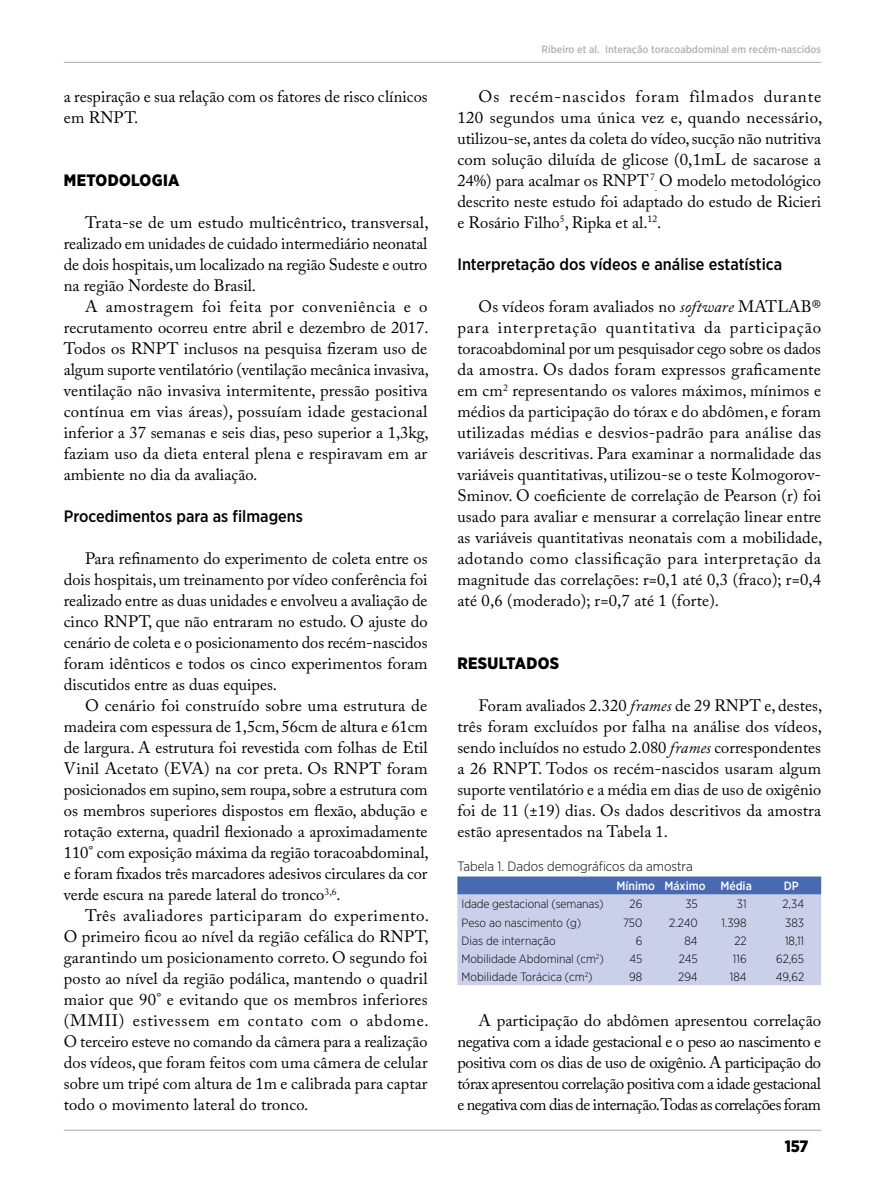
<style>
.page{position:relative;width:885px;height:1187px;background:#fff}
.page>*{position:absolute;margin:0;border:0;box-sizing:border-box;transform-origin:0 0}
.t1{font:16.5px/21px "Adobe Caslon Pro";color:#000;text-align:justify}
.t2{font:500 16.5px "Gotham Narrow";color:#000}
.t3{font:900 16.5px "Gotham Narrow";letter-spacing:.02em;color:#000}
.t4{font:300 13.5px "Gotham Narrow";color:#000}
.t5{font:300 12px "Gotham Narrow";color:#000}
.t6{font:500 12px "Gotham Narrow";color:#fff}
.t7{font:500 10.5px "Gotham Narrow";color:#b3b2b2}
.s1{font-style:italic}
</style>
<div class="page">
<hr style="left:64px;top:62px;width:757px;height:1px;background:#b3b2b2">
<hr style="left:64px;top:1129px;width:757px;height:1px;background:#b3b2b2">
<svg style="left:457px;top:876px;width:364px;height:109px;background:#b6bfe0"></svg>
<p class="t1" style="left:64px;top:86px;width:365px">a respiração e sua relação com os fatores de risco clínicos em RNPT.</p>
<p class="t3" style="left:64px;top:169px;width:117px">METODOLOGIA</p>
<p class="t1" style="left:64px;top:212px;width:366px;text-indent:21px">Trata-se de um estudo multicêntrico, transversal, realizado em unidades de cuidado intermediário neonatal de dois hospitais, um localizado na região Sudeste e outro na região Nordeste do Brasil.</p>
<p class="t1" style="left:64px;top:296px;width:366px;text-indent:21px">A amostragem foi feita por conveniência e o recrutamento ocorreu entre abril e dezembro de 2017.<br>Todos os RNPT inclusos na pesquisa fizeram uso de algum suporte ventilatório (ventilação mecânica invasiva, ventilação não invasiva intermitente, pressão positiva contínua em vias áreas), possuíam idade gestacional inferior a 37 semanas e seis dias, peso superior a 1,3kg, faziam uso da dieta enteral plena e respiravam em ar ambiente no dia da avaliação.</p>
<p class="t2" style="left:64px;top:506px;width:241px">Procedimentos para as filmagens</p>
<p class="t1" style="left:64px;top:548px;width:365px;text-indent:21px">Para refinamento do experimento de coleta entre os dois hospitais, um treinamento por vídeo conferência foi realizado entre as duas unidades e envolveu a avaliação de cinco RNPT, que não entraram no estudo. O ajuste do cenário de coleta e o posicionamento dos recém-nascidos foram idênticos e todos os cinco experimentos foram discutidos entre as duas equipes.</p>
<p class="t1" style="left:64px;top:695px;width:366px;text-indent:21px">O cenário foi construído sobre uma estrutura de madeira com espessura de 1,5cm, 56cm de altura e 61cm de largura. A estrutura foi revestida com folhas de Etil Vinil Acetato (EVA) na cor preta. Os RNPT foram posicionados em supino, sem roupa, sobre a estrutura com os membros superiores dispostos em flexão, abdução e rotação externa, quadril flexionado a aproximadamente 110° com exposição máxima da região toracoabdominal, e foram fixados três marcadores adesivos circulares da cor verde escura na parede lateral do tronco<sup>3,6</sup>.</p>
<p class="t1" style="left:64px;top:905px;width:366px;text-indent:21px">Três avaliadores participaram do experimento.<br>O primeiro ficou ao nível da região cefálica do RNPT, garantindo um posicionamento correto. O segundo foi posto ao nível da região podálica, mantendo o quadril maior que 90° e evitando que os membros inferiores (MMII) estivessem em contato com o abdome.<br>O terceiro esteve no comando da câmera para a realização dos vídeos, que foram feitos com uma câmera de celular sobre um tripé com altura de 1m e calibrada para captar todo o movimento lateral do tronco.</p>
<p class="t7" style="left:541px;top:42px;width:281px">Ribeiro et al. Interação toracoabdominal em recém-nascidos</p>
<p class="t1" style="left:457px;top:86px;width:366px;text-indent:21px">Os recém-nascidos foram filmados durante 120 segundos uma única vez e, quando necessário, utilizou-se, antes da coleta do vídeo, sucção não nutritiva com solução diluída de glicose (0,1mL de sacarose a 24%) para acalmar os RNPT<sup>7</sup><sub>.</sub> O modelo metodológico descrito neste estudo foi adaptado do estudo de Ricieri e Rosário Filho<sup>5</sup>, Ripka et al.<sup>12</sup>.</p>
<p class="t2" style="left:457px;top:254px;width:326px">Interpretação dos vídeos e análise estatística</p>
<p class="t1" style="left:457px;top:296px;width:366px;text-indent:21px">Os vídeos foram avaliados no <span class="s1">software</span> MATLAB® para interpretação quantitativa da participação toracoabdominal por um pesquisador cego sobre os dados da amostra. Os dados foram expressos graficamente em cm<sup>2</sup> representando os valores máximos, mínimos e médios da participação do tórax e do abdômen, e foram utilizadas médias e desvios-padrão para análise das variáveis descritivas. Para examinar a normalidade das variáveis quantitativas, utilizou-se o teste Kolmogorov-Sminov. O coeficiente de correlação de Pearson (r) foi usado para avaliar e mensurar a correlação linear entre as variáveis quantitativas neonatais com a mobilidade, adotando como classificação para interpretação da magnitude das correlações: r=0,1 até 0,3 (fraco); r=0,4 até 0,6 (moderado); r=0,7 até 1 (forte).</p>
<p class="t3" style="left:457px;top:652px;width:103px">RESULTADOS</p>
<p class="t1" style="left:457px;top:695px;width:366px;text-indent:21px">Foram avaliados 2.320 <span class="s1">frames</span> de 29 RNPT e, destes, três foram excluídos por falha na análise dos vídeos, sendo incluídos no estudo 2.080 <span class="s1">frames</span> correspondentes a 26 RNPT. Todos os recém-nascidos usaram algum suporte ventilatório e a média em dias de uso de oxigênio foi de 11 (±19) dias. Os dados descritivos da amostra estão apresentados na Tabela 1.</p>
<p class="t4" style="left:457px;top:857px;width:237px">Tabela 1. Dados demográficos da amostra</p>
<p class="t6" style="left:616px;top:878px;width:137px">Mínimo Máximo Média</p>
<p class="t6" style="left:783px;top:878px;width:17px">DP</p>
<p class="t5" style="left:461px;top:896px;width:143px">Idade gestacional (semanas)</p>
<p class="t5" style="left:629px;top:896px;width:14px">26</p>
<p class="t5" style="left:685px;top:896px;width:14px">35</p>
<p class="t5" style="left:736px;top:896px;width:11px">31</p>
<p class="t5" style="left:782px;top:896px;width:23px">2,34</p>
<p class="t5" style="left:461px;top:914px;width:121px">Peso ao nascimento (g)</p>
<p class="t5" style="left:623px;top:914px;width:21px">750</p>
<p class="t5" style="left:669px;top:914px;width:30px">2.240</p>
<p class="t5" style="left:721px;top:914px;width:27px">1.398</p>
<p class="t5" style="left:785px;top:914px;width:20px">383</p>
<p class="t5" style="left:461px;top:933px;width:95px">Dias de internação</p>
<p class="t5" style="left:635px;top:933px;width:8px">6</p>
<p class="t5" style="left:684px;top:933px;width:15px">84</p>
<p class="t5" style="left:734px;top:933px;width:14px">22</p>
<p class="t5" style="left:784px;top:933px;width:21px">18,11</p>
<p class="t5" style="left:461px;top:951px;width:144px">Mobilidade Abdominal (cm<sup>2</sup>)</p>
<p class="t5" style="left:629px;top:951px;width:15px">45</p>
<p class="t5" style="left:679px;top:951px;width:20px">245</p>
<p class="t5" style="left:732px;top:951px;width:15px">116</p>
<p class="t5" style="left:776px;top:951px;width:30px">62,65</p>
<p class="t5" style="left:461px;top:969px;width:132px">Mobilidade Torácica (cm<sup>2</sup>)</p>
<p class="t5" style="left:629px;top:969px;width:15px">98</p>
<p class="t5" style="left:678px;top:969px;width:21px">294</p>
<p class="t5" style="left:729px;top:969px;width:18px">184</p>
<p class="t5" style="left:775px;top:969px;width:30px">49,62</p>
<p class="t1" style="left:457px;top:1010px;width:365px;text-indent:21px">A participação do abdômen apresentou correlação negativa com a idade gestacional e o peso ao nascimento e positiva com os dias de uso de oxigênio. A participação do tórax apresentou correlação positiva com a idade gestacional e negativa com dias de internação.Todas as correlações foram</p>
<p class="t3" style="left:784px;top:1135px;width:25px">157</p>
</div>
